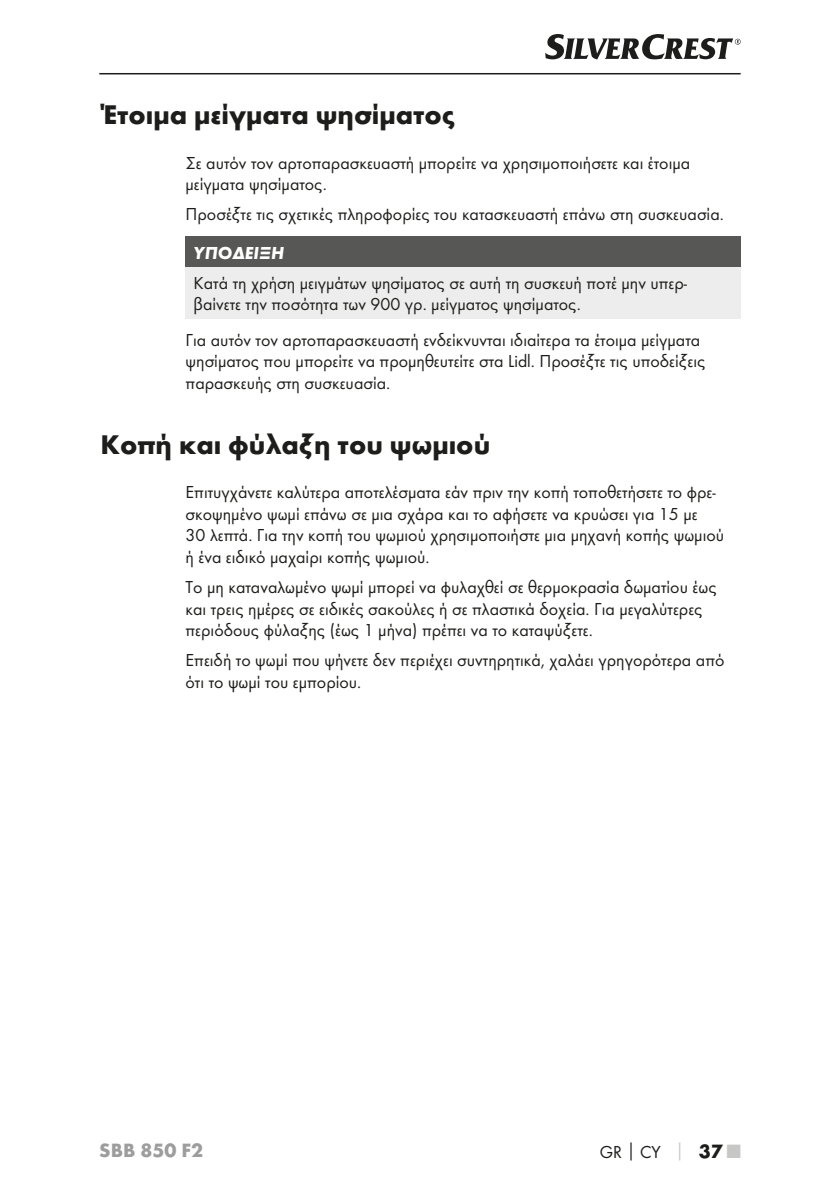
<style>
.page{position:relative;width:840px;height:1191px;background:#fff}
.page>*{position:absolute;margin:0;border:0;box-sizing:border-box;transform-origin:0 0}
.t1{font:700 28px "Futura";color:#1d1d1b}
.t2{font:700 20px "Futura";color:#9d9d9d}
.t3{font:18px/21.6px "Futura Boo";color:#1d1d1b}
.t4{font:italic 700 18px "Futura";color:#fff}
.s1{font-family:"Futura";font-weight:700}
.s2{font-family:"Futura";font-weight:700;color:#c7c7c6}
.s3{font-family:"Futura";font-weight:700;font-size:20px}
.s4{font-family:"Futura";font-weight:700;font-size:20px;color:#c7c7c6}
</style>
<div class="page">
<hr style="left:99px;top:73px;width:641px;height:1px;background:#1d1d1b">
<svg style="left:545px;top:34px;width:195px;height:26px"></svg>
<div style="left:185px;top:237px;width:555px;height:30px;background:#575756"></div>
<div style="left:185px;top:267px;width:555px;height:51px;background:#ededed"></div>
<h1 class="t1" style="left:100px;top:97px;width:356px">Έτοιμα μείγματα ψησίματος</h1>
<p class="t3" style="left:185px;top:152px;width:506px">Σε αυτόν τον αρτοπαρασκευαστή μπορείτε να χρησιμοποιήσετε και έτοιμα μείγματα ψησίματος.</p>
<p class="t3" style="left:185px;top:203px;width:537px">Προσέξτε τις σχετικές πληροφορίες του κατασκευαστή επάνω στη συσκευασία.</p>
<p class="t4" style="left:193px;top:242px;width:92px">ΥΠΟΔΕΙΞΗ</p>
<p class="t3" style="left:193px;top:271px;width:495px">Κατά τη χρήση μειγμάτων ψησίματος σε αυτή τη συσκευή ποτέ μην υπερ&shy;βαίνετε την ποσότητα των 900 γρ. μείγματος ψησίματος.</p>
<p class="t3" style="left:185px;top:329px;width:521px">Για αυτόν τον αρτοπαρασκευαστή ενδείκνυνται ιδιαίτερα τα έτοιμα μείγματα ψησίματος που μπορείτε να προμηθευτείτε στα Lidl. Προσέξτε τις υποδείξεις παρασκευής στη συσκευασία.</p>
<h1 class="t1" style="left:100px;top:427px;width:391px">Κοπή και φύλαξη του ψωμιού</h1>
<p class="t3" style="left:185px;top:481px;width:539px">Επιτυγχάνετε καλύτερα αποτελέσματα εάν πριν την κοπή τοποθετήσετε το φρε&shy;σκοψημένο ψωμί επάνω σε μια σχάρα και το αφήσετε να κρυώσει για 15 με<br>30 λεπτά. Για την κοπή του ψωμιού χρησιμοποιήστε μια μηχανή κοπής ψωμιού ή ένα ειδικό μαχαίρι κοπής ψωμιού.</p>
<p class="t3" style="left:185px;top:576px;width:532px">Το μη καταναλωμένο ψωμί μπορεί να φυλαχθεί σε θερμοκρασία δωματίου έως και τρεις ημέρες σε ειδικές σακούλες ή σε πλαστικά δοχεία. Για μεγαλύτερες περιόδους φύλαξης (έως 1 μήνα) πρέπει να το καταψύξετε.</p>
<p class="t3" style="left:185px;top:649px;width:540px">Επειδή το ψωμί που ψήνετε δεν περιέχει συντηρητικά, χαλάει γρηγορότερα από ότι το ψωμί του εμπορίου.</p>
<p class="t2" style="left:99px;top:1138px;width:105px">SBB 850 F2</p>
<p class="t3" style="left:599px;top:1141px;width:142px">GR<span class="s1">│</span>CY <span class="s2">│</span> <span class="s3">37</span> <span class="s4">■</span></p>
</div>
